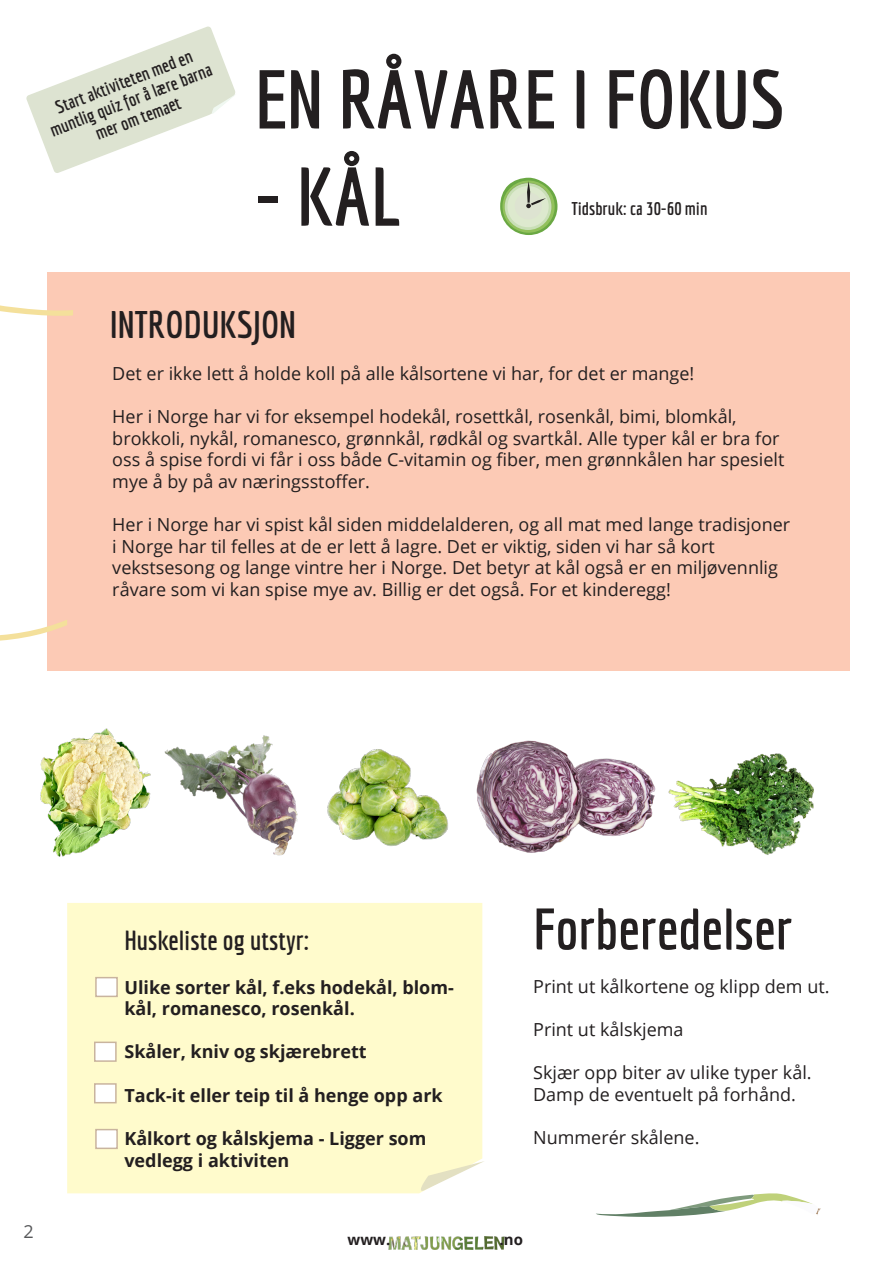
<style>
.page{position:relative;width:893px;height:1263px;background:#fff}
.page>*{position:absolute;margin:0;border:0;box-sizing:border-box;transform-origin:0 0}
.t1{font:700 81px "Economica";color:#231f20}
.t2{font:700 57px "Economica";color:#231f20}
.t3{font:700 37.5px "Economica";color:#231f20}
.t4{font:700 27px "Economica";color:#231f20}
.t5{font:18px/21.6px "Open Sans";color:#231f20}
.t6{font:700 18px/21.6px "Open Sans";color:#231f20}
.t7{font:700 18px/19.5px "Economica";color:#231f20;text-align:center}
.t8{font:18px "Open Sans";color:#57585a}
.t9{font:700 15px "Open Sans";color:#231f20}
</style>
<div class="page">
<img style="left:388px;top:1237px;width:117px;height:12px">
<svg style="left:500px;top:178px;width:57px;height:57px"></svg>
<div style="left:47px;top:272px;width:802px;height:398px;background:#fccab5"></div>
<svg style="left:0;top:620px;width:67px;height:21px"></svg>
<svg style="left:0;top:305px;width:73px;height:11px"></svg>
<div style="left:67px;top:903px;width:415px;height:290px;background:#fffbcc"></div>
<svg style="left:414px;top:1161px;width:70px;height:33px"></svg>
<div style="left:95px;top:977px;width:23px;height:20px;background:#fff;border:2px solid #c9b49e"></div>
<div style="left:94px;top:1041px;width:23px;height:21px;background:#fff;border:2px solid #c9b49e"></div>
<div style="left:94px;top:1083px;width:23px;height:20px;background:#fff;border:2px solid #c9b49e"></div>
<svg style="left:596px;top:1193px;width:225px;height:24px"></svg>
<svg style="left:26px;top:26px;width:210px;height:147px"></svg>
<div style="left:95px;top:1129px;width:23px;height:20px;background:#fff;border:2px solid #c9b49e"></div>
<img style="left:40px;top:728px;width:110px;height:129px">
<img style="left:150px;top:735px;width:123px;height:108px">
<img style="left:453px;top:740px;width:189px;height:181px">
<img style="left:642px;top:753px;width:172px;height:102px">
<img style="left:273px;top:740px;width:218px;height:173px">
<p class="t7" style="left:40px;top:103px;width:173px;rotate:-21deg">Start aktiviteten med en muntlig quiz for å lære barna mer om temaet</p>
<p class="t1" style="left:255px;top:53px;width:532px">EN RÅVARE I FOKUS</p>
<p class="t1" style="left:255px;top:150px;width:148px">- KÅL</p>
<p class="t7" style="left:572px;top:198px;width:137px">Tidsbruk: ca 30-60 min</p>
<p class="t3" style="left:110px;top:303px;width:187px">INTRODUKSJON</p>
<p class="t5" style="left:112px;top:362px;width:584px">Det er ikke lett å holde koll på alle kålsortene vi har, for det er mange!</p>
<p class="t5" style="left:112px;top:405px;width:626px">Her i Norge har vi for eksempel hodekål, rosettkål, rosenkål, bimi, blomkål,</p>
<p class="t5" style="left:112px;top:427px;width:674px">brokkoli, nykål, romanesco, grønnkål, rødkål og svartkål. Alle typer kål er bra for oss å spise fordi vi får i oss både C-vitamin og fiber, men grønnkålen har spesielt mye å by på av næringsstoffer.</p>
<p class="t5" style="left:112px;top:513px;width:679px">Her i Norge har vi spist kål siden middelalderen, og all mat med lange tradisjoner i Norge har til felles at de er lett å lagre. Det er viktig, siden vi har så kort</p>
<p class="t5" style="left:112px;top:557px;width:667px">vekstsesong og lange vintre her i Norge. Det betyr at kål også er en miljøvennlig</p>
<p class="t5" style="left:112px;top:578px;width:560px">råvare som vi kan spise mye av. Billig er det også. For et kinderegg!</p>
<p class="t8" style="left:24px;top:1219px;width:12px">2</p>
<p class="t4" style="left:124px;top:925px;width:186px">Huskeliste og utstyr:</p>
<p class="t6" style="left:124px;top:976px;width:331px">Ulike sorter kål, f.eks hodekål, blom&shy;kål, romanesco, rosenkål.</p>
<p class="t6" style="left:124px;top:1041px;width:244px">Skåler, kniv og skjærebrett</p>
<p class="t6" style="left:124px;top:1084px;width:320px">Tack-it eller teip til å henge opp ark</p>
<p class="t6" style="left:124px;top:1127px;width:303px">Kålkort og kålskjema - Ligger som vedlegg i aktiviten</p>
<p class="t2" style="left:533px;top:896px;width:261px">Forberedelser</p>
<p class="t5" style="left:533px;top:975px;width:298px">Print ut kålkortene og klipp dem ut.</p>
<p class="t5" style="left:533px;top:1018px;width:152px">Print ut kålskjema</p>
<p class="t5" style="left:533px;top:1061px;width:280px">Skjær opp biter av ulike typer kål.<br>Damp de eventuelt på forhånd.</p>
<p class="t5" style="left:533px;top:1126px;width:168px">Nummerér skålene.</p>
<p class="t9" style="left:348px;top:1229px;width:44px">www.</p>
<p class="t9" style="left:500px;top:1229px;width:25px">.no</p>
</div>
